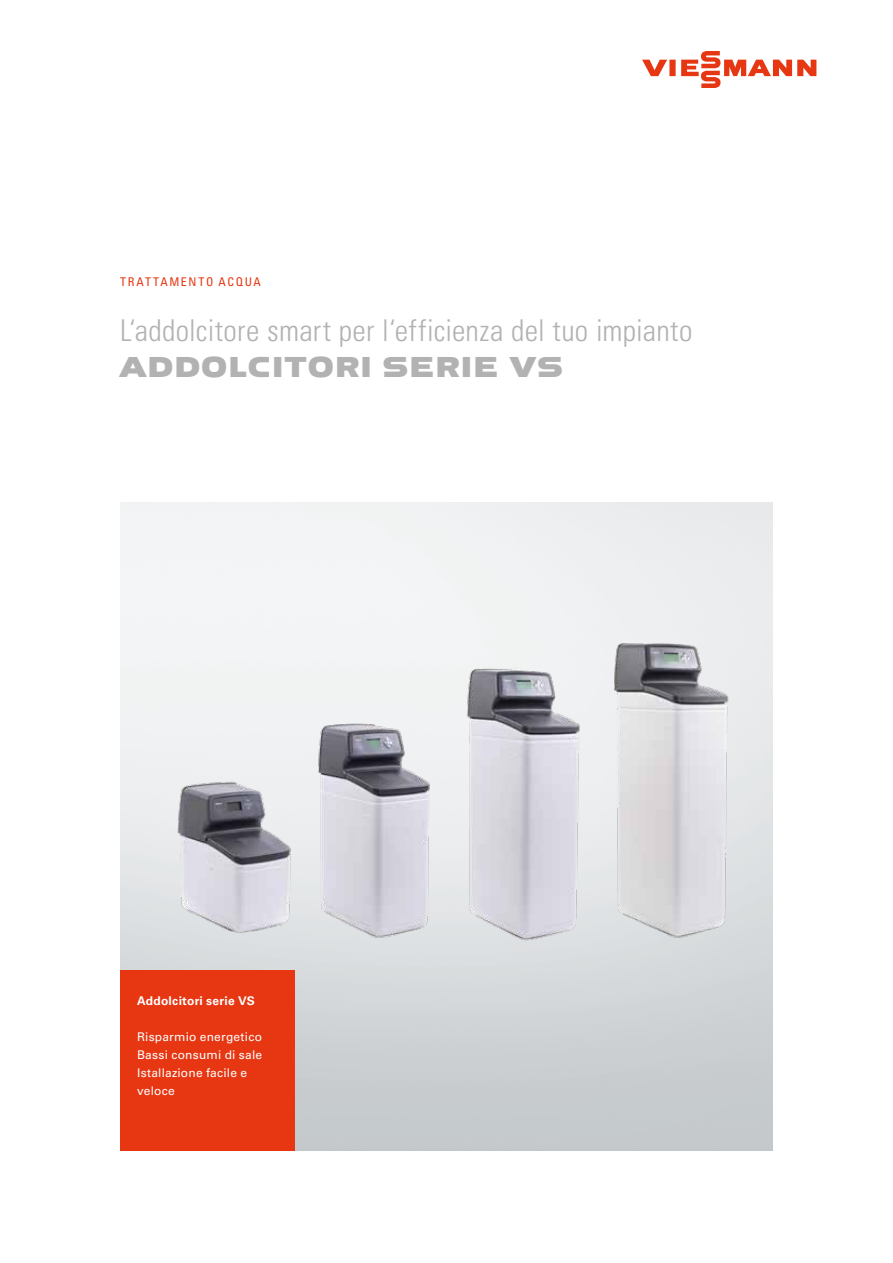
<style>
.page{position:relative;width:893px;height:1263px;background:#fff}
.page>*{position:absolute;margin:0;border:0;box-sizing:border-box;transform-origin:0 0}
.t1{font:30px "Univers LTCYR 47 Light Cond";letter-spacing:.01em;color:#b3b2b2}
.t2{font:700 30px "Viessmann";letter-spacing:.015em;color:#b3b2b2}
.t3{font:12px/18px "Univers LTCYR 55 Roman";letter-spacing:.02em;color:#fff}
.t4{font:700 12px "Univers LTCYR 65";letter-spacing:.02em;color:#fff}
.t5{font:condensed 12px "Univers LTCYR 57";letter-spacing:.14em;color:#e63612}
</style>
<div class="page">
<img style="left:120px;top:503px;width:653px;height:648px">
<img style="left:120px;top:551px;width:652px;height:435px">
<div style="left:120px;top:971px;width:174px;height:180px;background:#e63612"></div>
<svg style="left:642px;top:51px;width:174px;height:37px"></svg>
<p class="t5" style="left:120px;top:274px;width:142px">TRATTAMENTO ACQUA</p>
<h1 class="t1" style="left:120px;top:310px;width:574px">L‘addolcitore smart per l‘efficienza del tuo impianto</h1>
<h1 class="t2" style="left:120px;top:346px;width:444px">ADDOLCITORI SERIE VS</h1>
<p class="t4" style="left:137px;top:992px;width:119px">Addolcitori serie VS</p>
<p class="t3" style="left:137px;top:1027px;width:127px">Risparmio energetico<br>Bassi consumi di sale<br>Istallazione facile e veloce</p>
</div>
